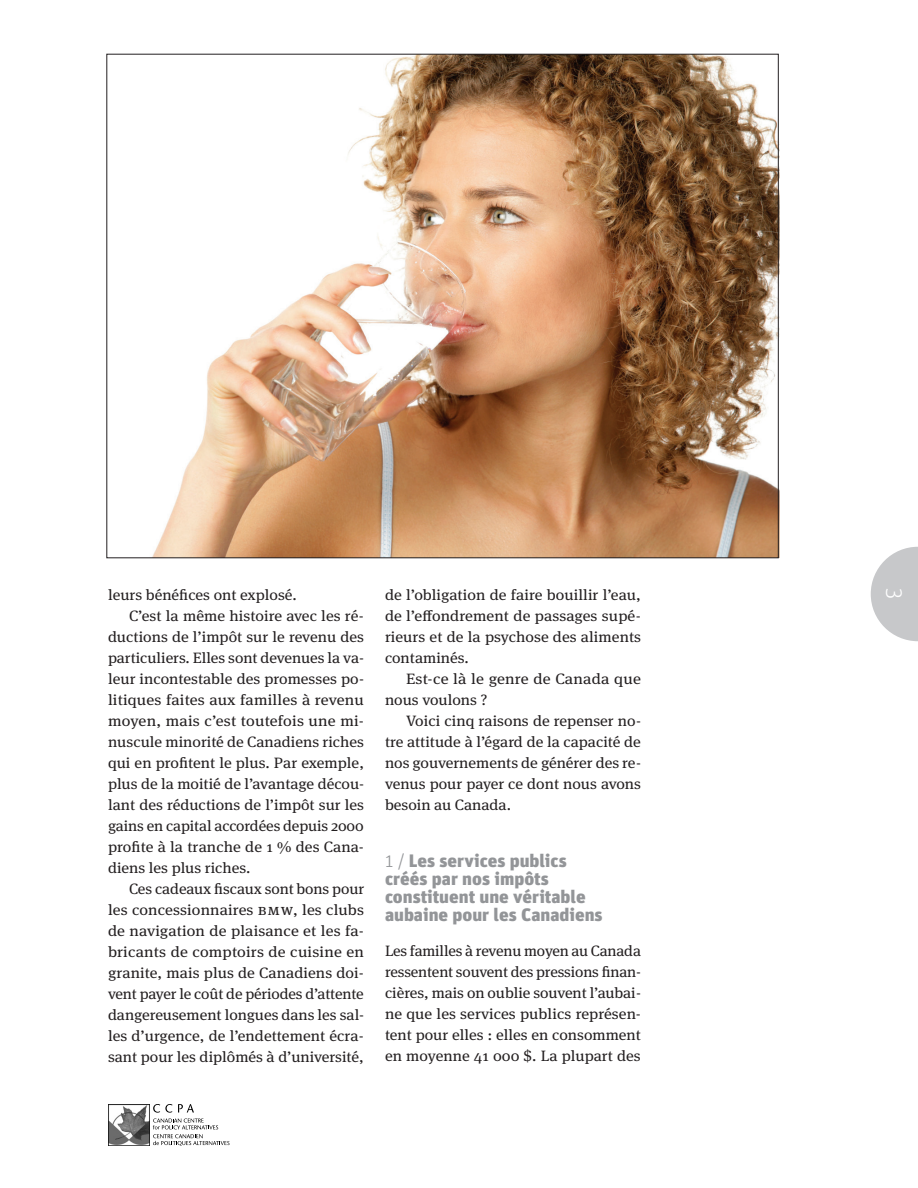
<style>
.page{position:relative;width:918px;height:1188px;background:#fff}
.page>*{position:absolute;margin:0;border:0;box-sizing:border-box;transform-origin:0 0}
.t1{font:300 22.5px "Unit";color:#fff}
.Subhead{font:900 18px/18px "Unit";color:#939598;scale:1.06 1}
.Body_text{font:15px/21px "Meta Serif OT";color:#231f20;text-align:justify;scale:1.07 1}
.Body_text-2{font:15px/21px "Meta Serif OT";color:#231f20;text-align:justify;scale:1.05 1}
.Body_text_no_indent{font:15px/21px "Meta Serif OT";color:#231f20;text-align:justify;scale:1.04 1}
.Body_text-3{font:15px/21px "Meta Serif OT";color:#231f20;text-align:justify;scale:1.06 1}
.Body_text-4{font:15px/21px "Meta Serif OT";color:#231f20;scale:1.09 1}
.s1{font-weight:300}
</style>
<div class="page">
<svg style="left:871px;top:547px;width:47px;height:94px"></svg>
<img style="left:108px;top:1104px;width:41px;height:41px">
<svg style="left:153px;top:1104px;width:77px;height:42px"></svg>
<img style="left:106px;top:53px;width:674px;height:506px">
<p class="Body_text-3" style="left:108px;top:585px;width:180px">leurs bénéfices ont explosé.</p>
<p class="Body_text" style="left:108px;top:606px;width:241px;text-indent:21px">C’est la même histoire avec les ré&shy;ductions de l’impôt sur le revenu des particuliers. Elles sont devenues la va&shy;leur incontestable des promesses po&shy;litiques faites aux familles à revenu moyen, mais c’est toutefois une mi&shy;nuscule minorité de Canadiens riches qui en profitent le plus. Par exemple, plus de la moitié de l’avantage décou&shy;lant des réductions de l’impôt sur les gains en capital accordées depuis 2000 profite à la tranche de 1 % des Cana&shy;diens les plus riches.</p>
<p class="Body_text-2" style="left:108px;top:879px;width:245px;text-indent:21px">Ces cadeaux fiscaux sont bons pour les concessionnaires BMW, les clubs de navigation de plaisance et les fa&shy;bricants de comptoirs de cuisine en granite, mais plus de Canadiens doi&shy;vent payer le coût de périodes d’attente dangereusement longues dans les sal&shy;les d’urgence, de l’endettement écra&shy;sant pour les diplômés à d’université,</p>
<p class="Body_text" style="left:385px;top:585px;width:241px">de l’obligation de faire bouillir l’eau, de l’effondrement de passages supé&shy;rieurs et de la psychose des aliments contaminés.</p>
<p class="Body_text-4" style="left:385px;top:669px;width:236px;text-indent:21px">Est-ce là le genre de Canada que nous voulons ?</p>
<p class="Body_text-3" style="left:385px;top:711px;width:243px;text-indent:21px">Voici cinq raisons de repenser no&shy;tre attitude à l’égard de la capacité de nos gouvernements de générer des re&shy;venus pour payer ce dont nous avons besoin au Canada.</p>
<p class="Subhead" style="left:385px;top:851px;width:207px"><span class="s1">1 /</span> Les services publics créés par nos impôts constituent une véritable aubaine pour les Canadiens</p>
<p class="Body_text_no_indent" style="left:385px;top:940px;width:248px">Les familles à revenu moyen au Canada ressentent souvent des pressions finan&shy;cières, mais on oublie souvent l’aubai&shy;ne que les services publics représen&shy;tent pour elles : elles en consomment en moyenne 41 000 $. La plupart des</p>
<p class="t1" style="left:908px;top:588px;width:13px;rotate:90deg">3</p>
</div>
